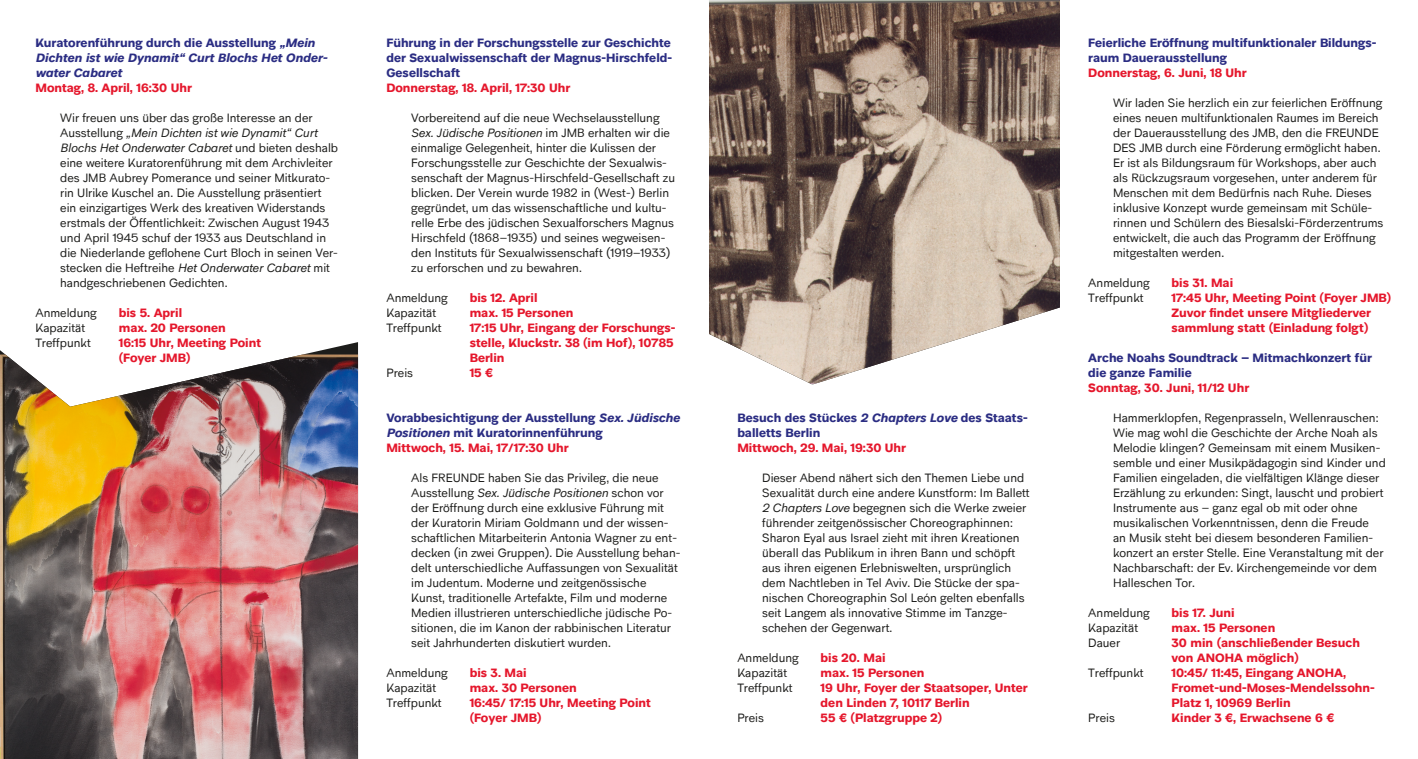
<style>
.page{position:relative;width:1418px;height:759px;background:#fff}
.page>*{position:absolute;margin:0;border:0;box-sizing:border-box;transform-origin:0 0}
.t1{font:12.5px/15px "JMB Pro";color:#1d1d1b}
.t2{font:700 12.5px/15px "JMB Pro";color:#e5172c}
.t3{font:700 12.5px/15px "JMB Pro";color:#2b2d83}
.t4{font:italic 700 12.5px/15px "JMB Pro";color:#2b2d83}
.s1{font-style:normal}
.s2{font-style:italic}
.s3{color:#e5172c}
</style>
<div class="page">
<img style="left:709px;top:0;width:350px;height:384px">
<img style="left:0;top:354px;width:358px;height:404px">
<p class="t4" style="left:35px;top:34px;width:293px"><span class="s1">Kuratorenführung durch die Ausstellung</span> „Mein<br>Dichten ist wie Dynamit“ Curt Blochs Het Onder&shy;water Cabaret</p>
<p class="t2" style="left:35px;top:79px;width:158px">Montag, 8. April, 16:30 Uhr</p>
<p class="t1" style="left:60px;top:109px;width:279px">Wir freuen uns über das große Interesse an der Ausstellung <span class="s2">„Mein Dichten ist wie Dynamit“ Curt Blochs Het Onderwater Cabaret</span> und bieten deshalb eine weitere Kuratorenführung mit dem Archivleiter des JMB Aubrey Pomerance und seiner Mitkurato&shy;rin Ulrike Kuschel an. Die Ausstellung präsentiert ein einzigartiges Werk des kreativen Widerstands erstmals der Öffentlichkeit: Zwischen August 1943 und April 1945 schuf der 1933 aus Deutschland in die Niederlande geflohene Curt Bloch in seinen Ver&shy;stecken die Heftreihe <span class="s2">Het Onderwater Cabaret</span> mit handgeschriebenen Gedichten.</p>
<p class="t1" style="left:35px;top:304px;width:63px">Anmeldung</p>
<p class="t2" style="left:119px;top:304px;width:65px">bis 5. April</p>
<p class="t1" style="left:35px;top:319px;width:51px">Kapazität</p>
<p class="t2" style="left:119px;top:319px;width:108px">max. 20 Personen</p>
<p class="t1" style="left:35px;top:334px;width:57px">Treffpunkt</p>
<p class="t2" style="left:119px;top:334px;width:144px">16:15 Uhr, Meeting Point (Foyer JMB)</p>
<p class="t3" style="left:386px;top:34px;width:287px;text-align:justify">Führung in der Forschungsstelle zur Geschichte der Sexualwissenschaft der Magnus-Hirschfeld-Gesellschaft</p>
<p class="t2" style="left:386px;top:79px;width:185px">Donnerstag, 18. April, 17:30 Uhr</p>
<p class="t1" style="left:411px;top:109px;width:265px">Vorbereitend auf die neue Wechselausstellung <span class="s2">Sex. Jüdische Positionen</span> im JMB erhalten wir die einmalige Gelegenheit, hinter die Kulissen der Forschungsstelle zur Geschichte der Sexualwis&shy;senschaft der Magnus-Hirschfeld-Gesellschaft zu blicken. Der Verein wurde 1982 in (West-) Berlin gegründet, um das wissenschaftliche und kultu&shy;relle Erbe des jüdischen Sexualforschers Magnus Hirschfeld (1868–1935) und seines wegweisen&shy;den Instituts für Sexualwissenschaft (1919–1933) zu erforschen und zu bewahren.</p>
<p class="t1" style="left:386px;top:289px;width:63px">Anmeldung</p>
<p class="t2" style="left:469px;top:289px;width:69px">bis 12. April</p>
<p class="t1" style="left:386px;top:304px;width:51px">Kapazität</p>
<p class="t2" style="left:469px;top:304px;width:105px">max. 15 Personen</p>
<p class="t1" style="left:386px;top:319px;width:57px">Treffpunkt</p>
<p class="t2" style="left:469px;top:319px;width:207px">17:15 Uhr, Eingang der Forschungs&shy;stelle, Kluckstr. 38 (im Hof), 10785<br>Berlin</p>
<p class="t1" style="left:386px;top:364px;width:28px">Preis</p>
<p class="t2" style="left:469px;top:364px;width:25px">15 €</p>
<p class="t3" style="left:386px;top:409px;width:295px">Vorabbesichtigung der Ausstellung <span class="s2">Sex. Jüdische<br>Positionen</span> mit Kuratorinnenführung<br><span class="s3">Mittwoch, 15. Mai, 17/17:30 Uhr</span></p>
<p class="t1" style="left:411px;top:469px;width:271px">Als FREUNDE haben Sie das Privileg, die neue Ausstellung <span class="s2">Sex. Jüdische Positionen</span> schon vor der Eröffnung durch eine exklusive Führung mit der Kuratorin Miriam Goldmann und der wissen&shy;schaftlichen Mitarbeiterin Antonia Wagner zu ent&shy;decken (in zwei Gruppen). Die Ausstellung behan&shy;delt unterschiedliche Auffassungen von Sexualität im Judentum. Moderne und zeitgenössische Kunst, traditionelle Artefakte, Film und moderne Medien illustrieren unterschiedliche jüdische Po&shy;sitionen, die im Kanon der rabbinischen Literatur seit Jahrhunderten diskutiert wurden.</p>
<p class="t1" style="left:386px;top:664px;width:63px">Anmeldung</p>
<p class="t2" style="left:469px;top:664px;width:58px">bis 3. Mai</p>
<p class="t1" style="left:386px;top:679px;width:51px">Kapazität</p>
<p class="t2" style="left:469px;top:679px;width:108px">max. 30 Personen</p>
<p class="t1" style="left:386px;top:694px;width:57px">Treffpunkt</p>
<p class="t2" style="left:469px;top:694px;width:183px">16:45/ 17:15 Uhr, Meeting Point (Foyer JMB)</p>
<p class="t3" style="left:737px;top:409px;width:292px">Besuch des Stückes <span class="s2">2 Chapters Love</span> des Staats&shy;balletts Berlin</p>
<p class="t2" style="left:737px;top:439px;width:170px">Mittwoch, 29. Mai, 19:30 Uhr</p>
<p class="t1" style="left:762px;top:469px;width:269px">Dieser Abend nähert sich den Themen Liebe und Sexualität durch eine andere Kunstform: Im Ballett <span class="s2">2 Chapters Love</span> begegnen sich die Werke zweier führender zeitgenössischer Choreographinnen:<br>Sharon Eyal aus Israel zieht mit ihren Kreationen überall das Publikum in ihren Bann und schöpft aus ihren eigenen Erlebniswelten, ursprünglich dem Nachtleben in Tel Aviv. Die Stücke der spa&shy;nischen Choreographin Sol León gelten ebenfalls seit Langem als innovative Stimme im Tanzge&shy;schehen der Gegenwart.</p>
<p class="t1" style="left:737px;top:649px;width:63px">Anmeldung</p>
<p class="t2" style="left:820px;top:649px;width:66px">bis 20. Mai</p>
<p class="t1" style="left:737px;top:664px;width:51px">Kapazität</p>
<p class="t2" style="left:820px;top:664px;width:105px">max. 15 Personen</p>
<p class="t1" style="left:737px;top:679px;width:57px">Treffpunkt</p>
<p class="t2" style="left:820px;top:679px;width:209px">19 Uhr, Foyer der Staatsoper, Unter den Linden 7, 10117 Berlin</p>
<p class="t1" style="left:737px;top:709px;width:28px">Preis</p>
<p class="t2" style="left:820px;top:709px;width:123px">55 € (Platzgruppe 2)</p>
<p class="t3" style="left:1088px;top:34px;width:290px">Feierliche Eröffnung multifunktionaler Bildungs&shy;raum Dauerausstellung</p>
<p class="t2" style="left:1088px;top:64px;width:160px">Donnerstag, 6. Juni, 18 Uhr</p>
<p class="t1" style="left:1113px;top:94px;width:272px">Wir laden Sie herzlich ein zur feierlichen Eröffnung eines neuen multifunktionalen Raumes im Bereich der Dauerausstellung des JMB, den die FREUNDE DES JMB durch eine Förderung ermöglicht haben.<br>Er ist als Bildungsraum für Workshops, aber auch als Rückzugsraum vorgesehen, unter anderem für Menschen mit dem Bedürfnis nach Ruhe. Dieses inklusive Konzept wurde gemeinsam mit Schüle&shy;rinnen und Schülern des Biesalski-Förderzentrums entwickelt, die auch das Programm der Eröffnung mitgestalten werden.</p>
<p class="t1" style="left:1088px;top:274px;width:63px">Anmeldung</p>
<p class="t2" style="left:1171px;top:274px;width:63px">bis 31. Mai</p>
<p class="t1" style="left:1088px;top:289px;width:57px">Treffpunkt</p>
<p class="t2" style="left:1171px;top:289px;width:221px">17:45 Uhr, Meeting Point (Foyer JMB)<br>Zuvor findet unsere Mitgliederver sammlung statt (Einladung folgt)</p>
<p class="t3" style="left:1088px;top:349px;width:285px">Arche Noahs Soundtrack – Mitmachkonzert für die ganze Familie</p>
<p class="t2" style="left:1088px;top:379px;width:162px">Sonntag, 30. Juni, 11/12 Uhr</p>
<p class="t1" style="left:1113px;top:409px;width:274px">Hammerklopfen, Regenprasseln, Wellenrauschen:<br>Wie mag wohl die Geschichte der Arche Noah als Melodie klingen? Gemeinsam mit einem Musiken&shy;semble und einer Musikpädagogin sind Kinder und Familien eingeladen, die vielfältigen Klänge dieser Erzählung zu erkunden: Singt, lauscht und probiert Instrumente aus – ganz egal ob mit oder ohne musikalischen Vorkenntnissen, denn die Freude<br>an Musik steht bei diesem besonderen Familien&shy;konzert an erster Stelle. Eine Veranstaltung mit der Nachbarschaft: der Ev. Kirchengemeinde vor dem Halleschen Tor.</p>
<p class="t1" style="left:1088px;top:604px;width:63px">Anmeldung</p>
<p class="t2" style="left:1171px;top:604px;width:65px">bis 17. Juni</p>
<p class="t1" style="left:1088px;top:619px;width:51px">Kapazität</p>
<p class="t2" style="left:1171px;top:619px;width:105px">max. 15 Personen</p>
<p class="t1" style="left:1088px;top:634px;width:33px">Dauer</p>
<p class="t2" style="left:1171px;top:634px;width:190px">30 min (anschließender Besuch von ANOHA möglich)</p>
<p class="t1" style="left:1088px;top:664px;width:57px">Treffpunkt</p>
<p class="t2" style="left:1171px;top:664px;width:205px">10:45/ 11:45, Eingang ANOHA,<br>Fromet-und-Moses-Mendelssohn-<br>Platz 1, 10969 Berlin</p>
<p class="t1" style="left:1088px;top:709px;width:28px">Preis</p>
<p class="t2" style="left:1171px;top:709px;width:164px">Kinder 3 €, Erwachsene 6 €</p>
</div>
